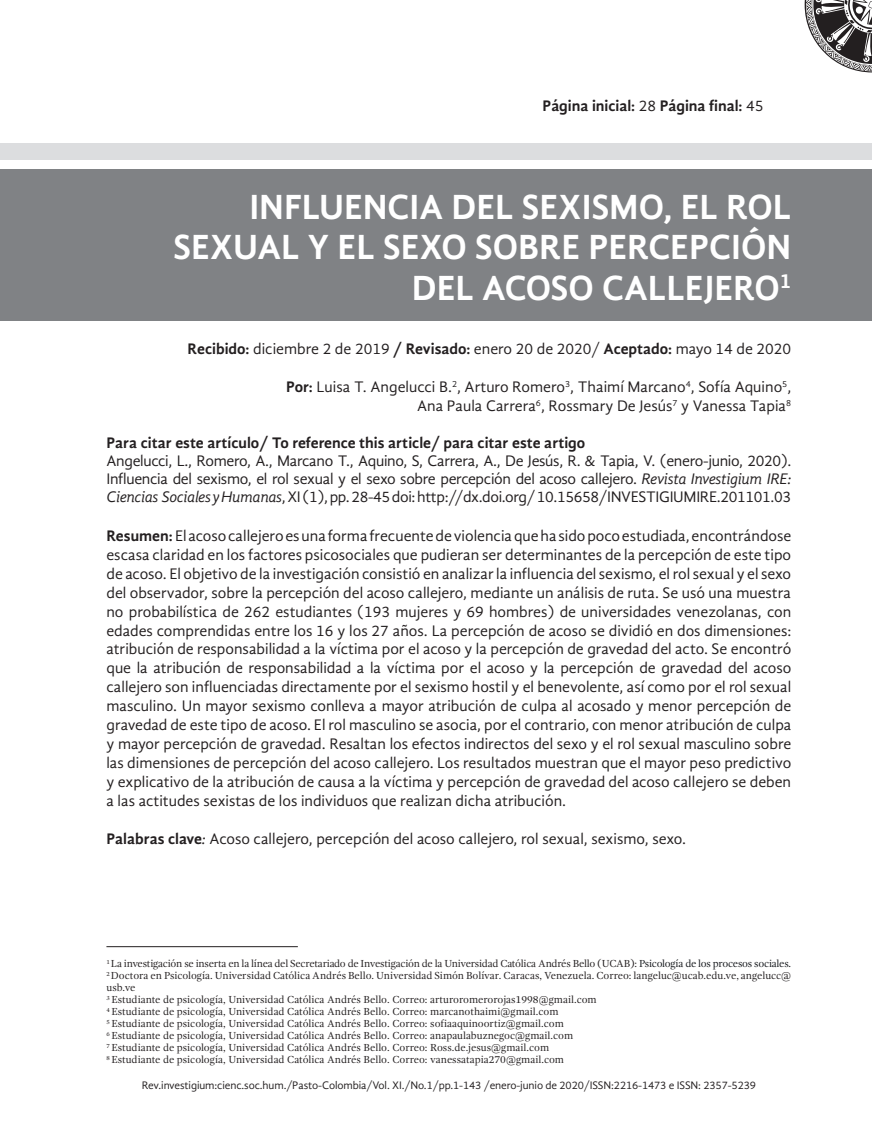
<style>
.page{position:relative;width:872px;height:1127px;background:#fff}
.page>*{position:absolute;margin:0;border:0;box-sizing:border-box;transform-origin:0 0}
.t1{font:700 36px/40.5px "Gandhi Sans";color:#fff;text-align:right}
.t2{font:15.75px/18.9px "Gandhi Sans";color:#231f20;text-align:justify}
.t3{font:700 15.75px "Gandhi Sans";color:#231f20}
.t4{font:11.25px "Gandhi Sans";letter-spacing:-.01em;color:#231f20}
.t5{font:10.5px/12px "Gandhi Serif";letter-spacing:-.005em;color:#231f20}
.s1{font-weight:400}
.s2{font-weight:700}
.s3{font-style:italic}
.s4{color:#15181c}
</style>
<div class="page">
<svg style="left:804px;top:0;width:68px;height:72px"></svg>
<div style="left:0;top:169px;width:872px;height:152px;background:#808285"></div>
<div style="left:0;top:144px;width:872px;height:16px;background:#dcdddf"></div>
<hr style="left:106px;top:946px;width:192px;height:1px;background:#231f20">
<p class="t3" style="left:542px;top:97px;width:222px">Página inicial: <span class="s1">28</span> Página final: <span class="s1">45</span></p>
<h1 class="t1" style="left:174px;top:186px;width:619px">INFLUENCIA DEL SEXISMO, EL ROL<br>SEXUAL Y EL SEXO SOBRE PERCEPCIÓN<br>DEL ACOSO CALLEJERO<sup>1</sup></h1>
<p class="t2" style="left:188px;top:339px;width:605px"><span class="s2">Recibido:</span> diciembre 2 de 2019 <span class="s2">/ Revisado:</span> enero 20 de 2020/ <span class="s2">Aceptado:</span> mayo 14 de 2020</p>
<p class="t2" style="left:286px;top:377px;width:506px;text-align:right"><span class="s2">Por:</span> Luisa T. Angelucci B.<sup>2</sup>, Arturo Romero<sup>3</sup>, Thaimí Marcano<sup>4</sup>, Sofía Aquino<sup>5</sup>,<br>Ana Paula Carrera<sup>6</sup>, Rossmary De Jesús<sup>7</sup> y Vanessa Tapia<sup>8</sup></p>
<p class="t3" style="left:106px;top:434px;width:480px">Para citar este artículo/ To reference this article/ para citar este artigo</p>
<p class="t2" style="left:106px;top:452px;width:686px;line-height:18.1px">Angelucci, L., Romero, A., Marcano T., Aquino, S, Carrera, A., De Jesús, R. &amp; Tapia, V. (enero-junio, 2020).<br>Influencia del sexismo, el rol sexual y el sexo sobre percepción del acoso callejero. <span class="s3">Revista Investigium IRE:<br>Ciencias Sociales y Humanas</span>, XI (1), pp. 28-45 doi: http://dx.doi.org/ 10.15658/INVESTIGIUMIRE.201101.03</p>
<p class="t2" style="left:106px;top:526px;width:686px"><span class="s2">Resumen:</span> El acoso callejero es una forma frecuente de violencia que ha sido poco estudiada, encontrándose escasa claridad en los factores psicosociales que pudieran ser determinantes de la percepción de este tipo de acoso. El objetivo de la investigación consistió en analizar la influencia del sexismo, el rol sexual y el sexo del observador, sobre la percepción del acoso callejero, mediante un análisis de ruta. Se usó una muestra no probabilística de 262 estudiantes (193 mujeres y 69 hombres) de universidades venezolanas, con edades comprendidas entre los 16 y los 27 años. La percepción de acoso se dividió en dos dimensiones: atribución de responsabilidad a la víctima por el acoso y la percepción de gravedad del acto. Se encontró que la atribución de responsabilidad a la víctima por el acoso y la percepción de gravedad del acoso callejero son influenciadas directamente por el sexismo hostil y el benevolente, así como por el rol sexual masculino. Un mayor sexismo conlleva a mayor atribución de culpa al acosado y menor percepción de gravedad de este tipo de acoso. El rol masculino se asocia, por el contrario, con menor atribución de culpa y mayor percepción de gravedad. Resaltan los efectos indirectos del sexo y el rol sexual masculino sobre las dimensiones de percepción del acoso callejero. Los resultados muestran que el mayor peso predictivo y explicativo de la atribución de causa a la víctima y percepción de gravedad del acoso callejero se deben a las actitudes sexistas de los individuos que realizan dicha atribución.</p>
<p class="t2" style="left:106px;top:829px;width:581px"><span class="s2">Palabras clave</span><span class="s3">:</span> Acoso callejero, percepción del acoso callejero, rol sexual, sexismo, sexo.</p>
<p class="t5" style="left:106px;top:957px;width:686px"><sup>1</sup> La investigación se inserta en la línea del Secretariado de Investigación de la Universidad Católica Andrés Bello (UCAB): <span class="s4">Psicología de los procesos sociales.<br></span><sup>2</sup> Doctora en Psicología. Universidad Católica Andrés Bello. Universidad Simón Bolívar. Caracas, Venezuela. Correo: langeluc@ucab.edu.ve, angelucc@ usb.ve<br><sup>3</sup> Estudiante de psicología, Universidad Católica Andrés Bello. Correo: arturoromerorojas1998@gmail.com<br><sup>4</sup> Estudiante de psicología, Universidad Católica Andrés Bello. Correo: marcanothaimi@gmail.com<br><sup>5</sup> Estudiante de psicología, Universidad Católica Andrés Bello. Correo: sofiaaquinoortiz@gmail.com<br><sup>6</sup> Estudiante de psicología, Universidad Católica Andrés Bello. Correo: anapaulabuznegoc@gmail.com<br><sup>7</sup> Estudiante de psicología, Universidad Católica Andrés Bello. Correo: Ross.de.jesus@gmail.com<br><sup>8</sup> Estudiante de psicología, Universidad Católica Andrés Bello. Correo: vanessatapia270@gmail.com</p>
<p class="t4" style="left:142px;top:1078px;width:616px">Rev.investigium:cienc.soc.hum./Pasto-Colombia/Vol. XI./No.1/pp.1-143 /enero-junio de 2020/ISSN:2216-1473 e ISSN: 2357-5239</p>
</div>
